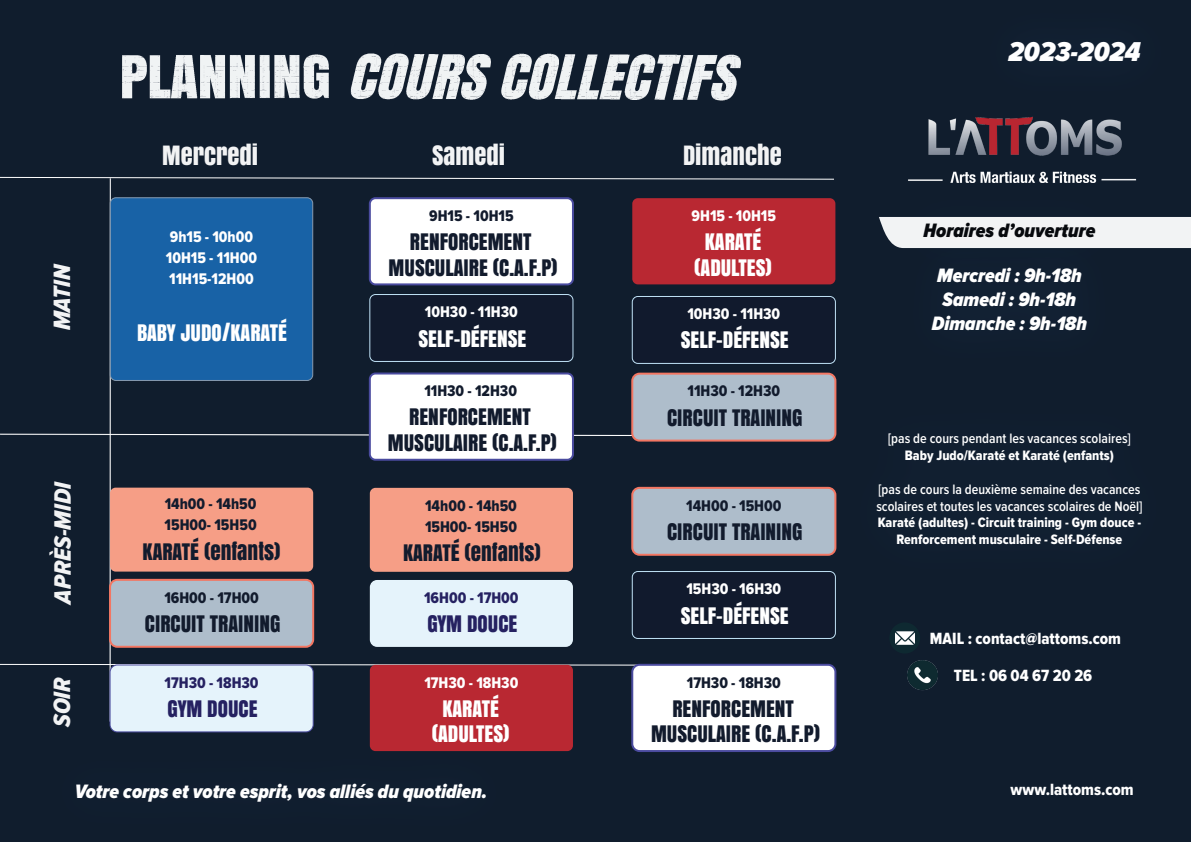
<style>
.page{position:relative;width:1191px;height:842px;background:#101d2d}
.page>*{position:absolute;margin:0;border:0;box-sizing:border-box;transform-origin:0 0}
.t1{font:italic 900 28.3px "Proxima Nova Cond";color:#fff}
.t2{font:24.8px "Anton";color:#f2f3f4}
.t3{font:24.5px "Proxima Nova Cond Extrabld It";color:#f2f3f4}
.t4{font:21.3px/25.6px "Anton";color:#121b2d;text-align:center}
.t5{font:21.3px/25.6px "Anton";color:#fff;text-align:center}
.t6{font:21.3px "Anton";color:#252161}
.t7{font:italic 900 20.1px/24.1px "Proxima Nova Cond";color:#fff;text-align:center}
.t8{font:italic 900 20.1px "Proxima Nova Cond";color:#07090d}
.t9{font:16.8px/36.3px "Proxima Nova Cond Extrabld";color:#fff;text-align:center}
.t10{font:16px/20.9px "Proxima Nova Cond Extrabld";color:#121b2d}
.t11{font:16px/20.9px "Proxima Nova Cond Extrabld";color:#fff}
.t12{font:16px "Proxima Nova Cond Extrabld";color:#252161}
.t13{font:600 14.1px/17px "Proxima Nova Cond";color:#fff}
.t14{font:14.1px/17px "Proxima Nova Cond Extrabld";color:#fff;text-align:center}
</style>
<div class="page">
<img style="left:928px;top:130px;width:194px;height:26px">
<svg style="left:1160px;top:217px;width:31px;height:31px"></svg>
<img style="left:908px;top:171px;width:229px;height:12px">
<div style="left:879px;top:217px;width:281px;height:32px;background:#f2f3f4"></div>
<div style="left:889px;top:622px;width:31px;height:31px;background:#0e2931;border-radius:50%"></div>
<img style="left:895px;top:631px;width:19px;height:14px">
<img style="left:907px;top:660px;width:31px;height:31px">
<div style="left:632px;top:665px;width:203px;height:86px;background:#fff;border-radius:7px"></div>
<div style="left:631px;top:664px;width:205px;height:88px;border:2px solid #4b4b9f;border-radius:7px"></div>
<img style="left:109px;top:722px;width:464px;height:30px">
<div style="left:110px;top:665px;width:203px;height:67px;background:#e5f3fb;border-radius:7px"></div>
<div style="left:110px;top:665px;width:203px;height:67px;border:1px solid #4a4b9f;border-radius:7px"></div>
<svg style="left:0;top:177px;width:834px;height:545px"></svg>
<img style="left:122px;top:53px;width:619px;height:48px">
<img style="left:928px;top:116px;width:193px;height:14px">
<p class="t3" style="left:48px;top:330px;width:68px;rotate:-90deg">MATIN</p>
<p class="t3" style="left:49px;top:603px;width:124px;rotate:-90deg">APRÈS-MIDI</p>
<p class="t3" style="left:48px;top:727px;width:51px;rotate:-90deg">SOIR</p>
<p class="t2" style="left:162px;top:136px;width:97px">MERCREDI</p>
<p class="t2" style="left:432px;top:136px;width:74px">SAMEDI</p>
<p class="t2" style="left:683px;top:136px;width:100px">DIMANCHE</p>
<p class="t11" style="left:166px;top:227px;width:93px">9h15 - 10h00<br>10H15 - 11H00<br>11H15-12H00</p>
<p class="t5" style="left:137px;top:320px;width:152px">BABY JUDO/KARATÉ</p>
<p class="t10" style="left:165px;top:494px;width:94px">14h00 - 14h50<br>15H00- 15H50</p>
<p class="t4" style="left:143px;top:538px;width:139px">KARATÉ (ENFANTS)</p>
<p class="t10" style="left:164px;top:587px;width:96px">16H00 - 17H00</p>
<p class="t4" style="left:145px;top:610px;width:137px">CIRCUIT TRAINING</p>
<p class="t12" style="left:165px;top:673px;width:95px">17H30 - 18H30</p>
<p class="t6" style="left:167px;top:692px;width:92px">GYM DOUCE</p>
<p class="t10" style="left:429px;top:206px;width:86px">9H15 - 10H15</p>
<p class="t4" style="left:388px;top:228px;width:170px">RENFORCEMENT<br>MUSCULAIRE (C.A.F.P)</p>
<p class="t11" style="left:425px;top:302px;width:94px">10H30 - 11H30</p>
<p class="t5" style="left:418px;top:325px;width:109px">SELF-DÉFENSE</p>
<p class="t10" style="left:424px;top:381px;width:94px">11H30 - 12H30</p>
<p class="t4" style="left:388px;top:404px;width:170px">RENFORCEMENT<br>MUSCULAIRE (C.A.F.P)</p>
<p class="t10" style="left:425px;top:495px;width:94px">14h00 - 14h50<br>15H00- 15H50</p>
<p class="t4" style="left:403px;top:540px;width:139px">KARATÉ (ENFANTS)</p>
<p class="t12" style="left:424px;top:588px;width:96px">16H00 - 17H00</p>
<p class="t6" style="left:427px;top:607px;width:92px">GYM DOUCE</p>
<p class="t11" style="left:424px;top:672px;width:95px">17H30 - 18H30</p>
<p class="t5" style="left:432px;top:695px;width:79px">KARATÉ (ADULTES)</p>
<p class="t11" style="left:691px;top:206px;width:86px">9H15 - 10H15</p>
<p class="t5" style="left:694px;top:228px;width:79px">KARATÉ (ADULTES)</p>
<p class="t11" style="left:687px;top:304px;width:94px">10H30 - 11H30</p>
<p class="t5" style="left:681px;top:327px;width:109px">SELF-DÉFENSE</p>
<p class="t10" style="left:687px;top:381px;width:94px">11H30 - 12H30</p>
<p class="t4" style="left:667px;top:404px;width:137px">CIRCUIT TRAINING</p>
<p class="t10" style="left:686px;top:495px;width:97px">14H00 - 15H00</p>
<p class="t4" style="left:667px;top:518px;width:137px">CIRCUIT TRAINING</p>
<p class="t11" style="left:686px;top:579px;width:96px">15H30 - 16H30</p>
<p class="t5" style="left:681px;top:602px;width:109px">SELF-DÉFENSE</p>
<p class="t10" style="left:687px;top:672px;width:95px">17H30 - 18H30</p>
<p class="t4" style="left:651px;top:695px;width:170px">RENFORCEMENT<br>MUSCULAIRE (C.A.F.P)</p>
<p class="t7" style="left:75px;top:780px;width:414px">Votre corps et votre esprit, vos alliés du quotidien.</p>
<h1 class="t1" style="left:1008px;top:36px;width:134px">2023-2024</h1>
<p class="t8" style="left:923px;top:219px;width:173px">Horaires d’ouverture</p>
<p class="t7" style="left:932px;top:264px;width:157px">Mercredi : 9h-18h<br>Samedi : 9h-18h<br>Dimanche : 9h-18h</p>
<p class="t13" style="left:888px;top:430px;width:244px">[pas de cours pendant les vacances scolaires]</p>
<p class="t14" style="left:905px;top:447px;width:211px">Baby Judo/Karaté et Karaté (enfants)</p>
<p class="t13" style="left:876px;top:481px;width:268px">[pas de cours la deuxième semaine des vacances scolaires et toutes les vacances scolaires de Noël]</p>
<p class="t14" style="left:877px;top:515px;width:265px">Karaté (adultes) - Circuit training - Gym douce -<br>Renforcement musculaire - Self-Défense</p>
<p class="t9" style="left:930px;top:621px;width:193px">MAIL : contact@lattoms.com<br>TEL : 06 04 67 20 26</p>
<p class="t9" style="left:1010px;top:772px;width:125px">www.lattoms.com</p>
</div>
